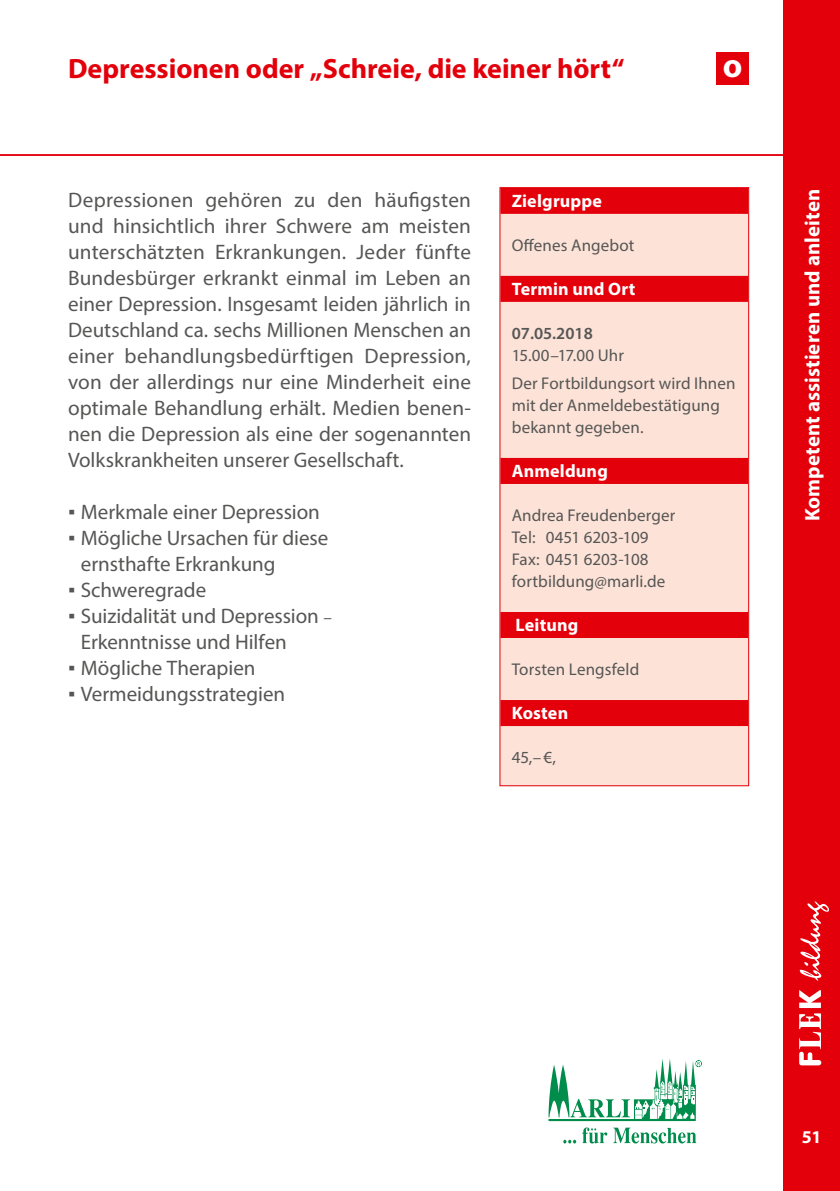
<style>
.page{position:relative;width:840px;height:1191px;background:#fff}
.page>*{position:absolute;margin:0;border:0;box-sizing:border-box;transform-origin:0 0}
.t1{font:700 34px "Myriad Pro";color:#fff}
.t2{font:700 28px "Myriad Pro";color:#e3000b}
.t3{font:21px/26px "Myriad Pro";color:#565655}
.t4{font:700 21px "Myriad Pro";letter-spacing:.005em;color:#fff}
.t5{font:700 18px "Myriad Pro";letter-spacing:.01em;color:#fff}
.t6{font:17px/22px "Myriad Pro";letter-spacing:.01em;color:#565655}
.t7{font:600 17px "Myriad Pro";color:#565655}
.s1{font-family:"Verdana"}
.s2{font-size:17px}
</style>
<div class="page">
<div style="left:782px;top:0;width:57px;height:1191px;background:#e3000b"></div>
<svg style="left:799px;top:901px;width:29px;height:79px"></svg>
<div style="left:715px;top:52px;width:33px;height:33px;background:#e3000b"></div>
<hr style="left:0;top:154px;width:839px;height:2px;background:#e3000b">
<div style="left:499px;top:188px;width:249px;height:597px;background:#fce2d7"></div>
<div style="left:500px;top:188px;width:247px;height:26px;background:#e3000b"></div>
<div style="left:500px;top:276px;width:247px;height:26px;background:#e3000b"></div>
<div style="left:500px;top:458px;width:247px;height:26px;background:#e3000b"></div>
<div style="left:500px;top:612px;width:247px;height:26px;background:#e3000b"></div>
<div style="left:500px;top:700px;width:247px;height:26px;background:#e3000b"></div>
<div style="left:499px;top:187px;width:249px;height:599px;border:1px solid #e3000b"></div>
<svg style="left:563px;top:1139px;width:13px;height:4px"></svg>
<svg style="left:582px;top:1127px;width:114px;height:16px"></svg>
<svg style="left:548px;top:1059px;width:153px;height:62px"></svg>
<h2 class="t2" style="left:68px;top:50px;width:557px">Depressionen oder „Schreie, die keiner hört“</h2>
<h1 class="t1" style="left:722px;top:44px;width:21px">o</h1>
<p class="t3" style="left:68px;top:187px;width:404px;text-align:justify">Depressionen gehören zu den häufigsten und hinsichtlich ihrer Schwere am meisten unterschätzten Erkrankungen. Jeder fünfte Bundesbürger erkrankt einmal im Leben an einer Depression. Insgesamt leiden jährlich in Deutschland ca. sechs Millionen Menschen an einer behandlungsbedürftigen Depression, von der allerdings nur eine Minderheit eine optimale Behandlung erhält. Medien benen&shy;nen die Depression als eine der sogenannten Volkskrankheiten unserer Gesellschaft.</p>
<p class="t3" style="left:68px;top:499px;width:253px"><span class="s1">▪</span> Merkmale einer Depression</p>
<p class="t3" style="left:81px;top:525px;width:249px;text-indent:-13px"><span class="s1">▪</span> Mögliche Ursachen für diese ernsthafte Erkrankung</p>
<p class="t3" style="left:68px;top:577px;width:139px"><span class="s1">▪</span> Schweregrade</p>
<p class="t3" style="left:81px;top:603px;width:252px;text-indent:-13px"><span class="s1">▪</span> Suizidalität und Depression <span class="s2">–<br></span>Erkenntnisse und Hilfen</p>
<p class="t3" style="left:68px;top:655px;width:189px"><span class="s1">▪</span> Mögliche Therapien</p>
<p class="t3" style="left:68px;top:681px;width:218px"><span class="s1">▪</span> Vermeidungsstrategien</p>
<p class="t5" style="left:511px;top:189px;width:92px">Zielgruppe</p>
<p class="t6" style="left:511px;top:234px;width:124px">Offenes Angebot</p>
<p class="t5" style="left:511px;top:277px;width:125px">Termin und Ort</p>
<p class="t7" style="left:511px;top:322px;width:82px">07.05.2018</p>
<p class="t6" style="left:511px;top:341px;width:225px;line-height:28px">15.00–17.00 Uhr<br>Der Fortbildungsort wird Ihnen</p>
<p class="t6" style="left:511px;top:394px;width:210px">mit der Anmeldebestätigung bekannt gegeben.</p>
<p class="t5" style="left:511px;top:459px;width:97px">Anmeldung</p>
<p class="t6" style="left:511px;top:504px;width:165px">Andrea Freudenberger<br>Tel: 0451 6203-109<br>Fax: 0451 6203-108 fortbildung@marli.de</p>
<p class="t5" style="left:515px;top:613px;width:64px">Leitung</p>
<p class="t6" style="left:511px;top:658px;width:129px">Torsten Lengsfeld</p>
<p class="t5" style="left:511px;top:701px;width:58px">Kosten</p>
<p class="t6" style="left:511px;top:746px;width:46px">45,–€,</p>
<p class="t4" style="left:798px;top:521px;width:333px;rotate:-90deg">Kompetent assistieren und anleiten</p>
<p class="t5" style="left:801px;top:1125px;width:21px">51</p>
</div>
